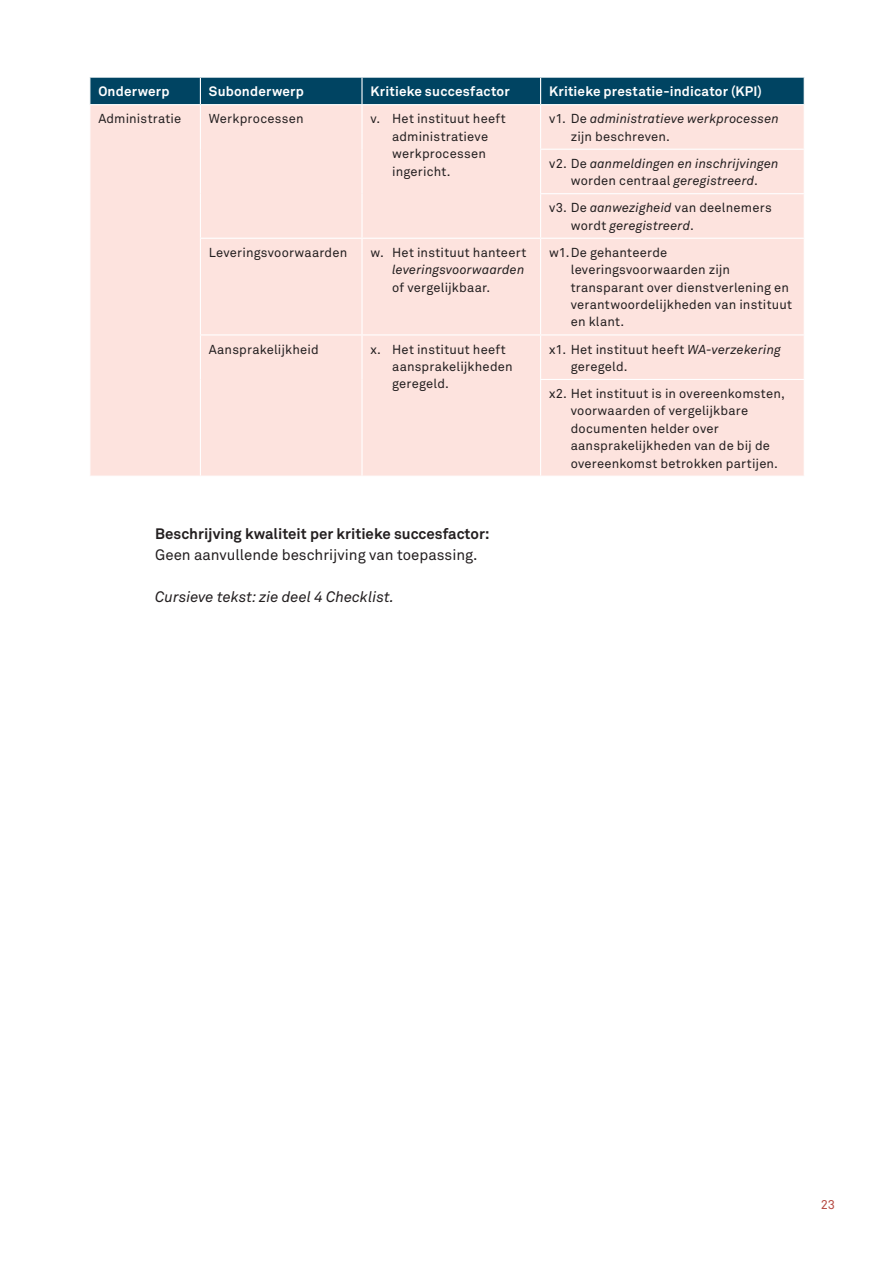
<style>
.page{position:relative;width:893px;height:1263px;background:#fff}
.page>*{position:absolute;margin:0;border:0;box-sizing:border-box;transform-origin:0 0}
.Subkop_zwart{font:700 15px "Akkurat Std";color:#231f20}
.Brood{font:15px "Akkurat Std";color:#231f20}
.Brood-2{font:italic 15px "Akkurat Std";color:#231f20}
.Tabel_kop_wit{font:700 13.5px "Akkurat Std";letter-spacing:.015em;color:#fff}
.Tabel_opsom_cijfer{font:12.9px/17.4px "Akkurat Std";letter-spacing:.015em;color:#231f20}
.Tabel_opsom_cijfer-2{font:italic 12.9px/17.4px "Akkurat Std";letter-spacing:.01em;color:#231f20}
.Tabel_tekst{font:12.9px "Akkurat Std";letter-spacing:.015em;color:#231f20}
.t1{font:12.75px "Akkurat Std";color:#b74c45}
.s1{font-style:normal}
.s2{font-style:italic}
</style>
<div class="page">
<div style="left:90px;top:105px;width:714px;height:371px;background:#fde3de"></div>
<hr style="left:540px;top:149px;width:265px;height:1px;background:#fff">
<hr style="left:540px;top:193px;width:265px;height:1px;background:#fff">
<hr style="left:361px;top:239px;width:2px;height:95px;background:#fff">
<hr style="left:541px;top:238px;width:264px;height:1px;background:#fff">
<hr style="left:540px;top:239px;width:1px;height:95px;background:#fff">
<hr style="left:541px;top:334px;width:264px;height:1px;background:#fff">
<hr style="left:540px;top:379px;width:265px;height:1px;background:#fff">
<div style="left:89px;top:77px;width:716px;height:27px;background:#004462"></div>
<hr style="left:200px;top:239px;width:1px;height:95px;background:#fff">
<hr style="left:200px;top:105px;width:1px;height:44px;background:#fff">
<hr style="left:200px;top:149px;width:1px;height:45px;background:#fff">
<hr style="left:200px;top:194px;width:1px;height:44px;background:#fff">
<hr style="left:200px;top:238px;width:162px;height:1px;background:#fff">
<hr style="left:200px;top:334px;width:162px;height:1px;background:#fff">
<hr style="left:200px;top:335px;width:1px;height:44px;background:#fff">
<hr style="left:200px;top:379px;width:1px;height:97px;background:#fff">
<hr style="left:362px;top:334px;width:179px;height:1px;background:#fff">
<hr style="left:361px;top:335px;width:2px;height:44px;background:#fff">
<hr style="left:540px;top:335px;width:1px;height:44px;background:#fff">
<hr style="left:361px;top:379px;width:2px;height:97px;background:#fff">
<hr style="left:540px;top:380px;width:1px;height:96px;background:#fff">
<hr style="left:361px;top:105px;width:2px;height:44px;background:#fff">
<hr style="left:540px;top:105px;width:1px;height:44px;background:#fff">
<hr style="left:361px;top:149px;width:2px;height:45px;background:#fff">
<hr style="left:540px;top:150px;width:1px;height:43px;background:#fff">
<hr style="left:361px;top:194px;width:2px;height:44px;background:#fff">
<hr style="left:540px;top:194px;width:1px;height:44px;background:#fff">
<hr style="left:362px;top:238px;width:179px;height:1px;background:#fff">
<p class="Tabel_kop_wit" style="left:98px;top:83px;width:73px">Onderwerp</p>
<p class="Tabel_kop_wit" style="left:209px;top:83px;width:96px">Subonderwerp</p>
<p class="Tabel_kop_wit" style="left:370px;top:83px;width:141px">Kritieke succesfactor</p>
<p class="Tabel_kop_wit" style="left:549px;top:83px;width:214px">Kritieke prestatie-indicator (KPI)</p>
<p class="Tabel_tekst" style="left:98px;top:111px;width:85px">Administratie</p>
<p class="Tabel_tekst" style="left:209px;top:111px;width:96px">Werkprocessen</p>
<p class="Tabel_opsom_cijfer" style="left:392px;top:110px;width:115px;text-indent:-22px">v. Het instituut heeft administratieve werkprocessen ingericht.</p>
<p class="Tabel_opsom_cijfer-2" style="left:571px;top:110px;width:210px;text-indent:-22px"><span class="s1">v1. De</span> administratieve werkprocessen <span class="s1">zijn beschreven.</span></p>
<p class="Tabel_opsom_cijfer-2" style="left:549px;top:155px;width:231px;text-align:center"><span class="s1">v2. De</span> aanmeldingen en inschrijvingen <span class="s1">worden centraal</span> geregistreerd<span class="s1">.</span></p>
<p class="Tabel_opsom_cijfer-2" style="left:571px;top:199px;width:202px;text-indent:-22px"><span class="s1">v3. De</span> aanwezigheid <span class="s1">van deelnemers wordt</span> geregistreerd<span class="s1">.</span></p>
<p class="Tabel_tekst" style="left:209px;top:245px;width:140px">Leveringsvoorwaarden</p>
<p class="Tabel_opsom_cijfer" style="left:392px;top:244px;width:136px;text-indent:-22px">w. Het instituut hanteert <span class="s2">leveringsvoorwaarden </span>of vergelijkbaar.</p>
<p class="Tabel_opsom_cijfer" style="left:571px;top:244px;width:223px;text-indent:-22px">w1.De gehanteerde leveringsvoorwaarden zijn transparant over dienstverlening en verantwoordelijkheden van instituut en klant.</p>
<p class="Tabel_tekst" style="left:209px;top:342px;width:111px">Aansprakelijkheid</p>
<p class="Tabel_opsom_cijfer" style="left:392px;top:340px;width:122px;text-indent:-22px">x. Het instituut heeft aansprakelijkheden geregeld.</p>
<p class="Tabel_opsom_cijfer" style="left:571px;top:340px;width:212px;text-indent:-22px">x1. Het instituut heeft <span class="s2">WA-verzekering </span>geregeld.</p>
<p class="Tabel_opsom_cijfer" style="left:571px;top:385px;width:216px;text-indent:-22px">x2. Het instituut is in overeenkomsten, voorwaarden of vergelijkbare documenten helder over aansprakelijkheden van de bij de overeenkomst betrokken partijen.</p>
<p class="Subkop_zwart" style="left:155px;top:524px;width:336px">Beschrijving kwaliteit per kritieke succesfactor:</p>
<p class="Brood" style="left:155px;top:546px;width:324px">Geen aanvullende beschrijving van toepassing.</p>
<p class="Brood-2" style="left:155px;top:588px;width:240px">Cursieve tekst: zie deel 4 Checklist.</p>
<p class="t1" style="left:821px;top:1197px;width:16px">23</p>
</div>
